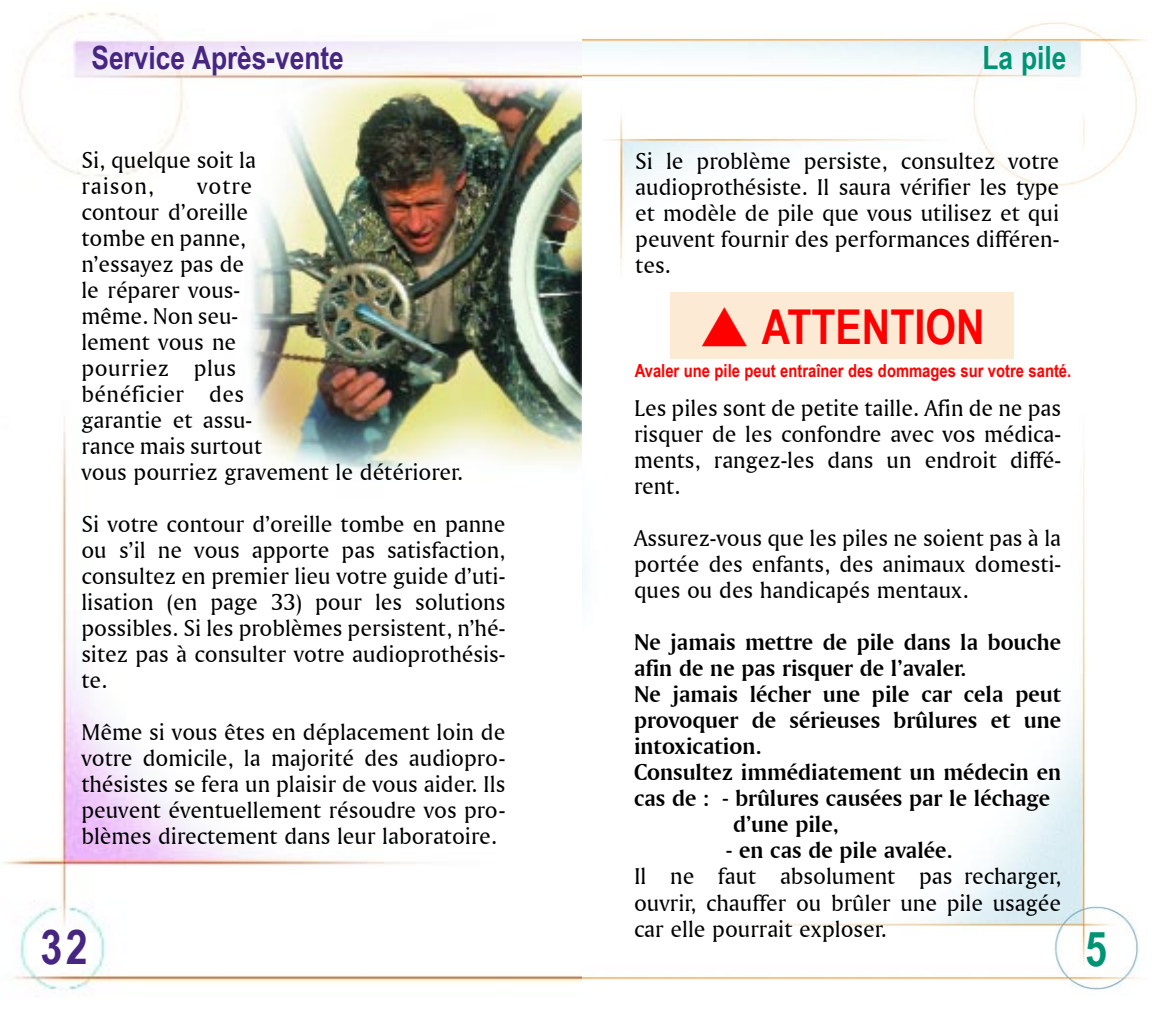
<style>
.page{position:relative;width:1163px;height:1010px;background:#fff}
.page>*{position:absolute;margin:0;border:0;box-sizing:border-box;transform-origin:0 0}
.t1{font:700 48px "Arial Narrow";color:#f00}
.t2{font:700 48px "Arial Narrow";color:#462682}
.t3{font:700 48px "Arial Narrow";color:#009475}
.t4{font:700 32px "Arial Narrow";color:#462682}
.t5{font:700 32px "Arial Narrow";color:#009475}
.t6{font:24px/26px "Amerigo BT Roman A";color:#000;text-align:justify}
.t7{font:24px "Amerigo BT Bold A";color:#000}
.t8{font:700 18px "Arial Narrow";color:#f00}
</style>
<div class="page">
<img style="left:581px;top:22px;width:566px;height:968px">
<img style="left:3px;top:12px;width:578px;height:979px">
<div style="left:670px;top:293px;width:343px;height:66px;background:#fcead5"></div>
<h2 class="t4" style="left:91px;top:33px;width:254px">Service Après-vente</h2>
<h2 class="t5" style="left:982px;top:33px;width:85px">La pile</h2>
<p class="t6" style="left:81px;top:146px;width:176px">Si, quelque soit la raison,</p>
<p class="t6" style="left:635px;top:148px;width:425px">Si le problème persiste, consultez votre audioprothésiste. Il saura vérifier les type et modèle de pile que vous utilisez et qui peuvent fournir des performances différen&shy;tes.</p>
<p class="t6" style="left:81px;top:172px;width:383px;text-align:left;text-indent:116px">votre<br>contour d’oreille<br>tombe en panne,<br>n’essayez pas de<br>le réparer vous-<br>même. Non seu-<br>lement vous ne<br>pourriez plus<br>bénéficier des<br>garantie et assu-<br>rance mais surtout<br>vous pourriez gravement le détériorer.</p>
<p class="t6" style="left:81px;top:510px;width:425px">Si votre contour d’oreille tombe en panne ou s’il ne vous apporte pas satisfaction, consultez en premier lieu votre guide d’uti&shy;lisation (en page 33) pour les solutions possibles. Si les problèmes persistent, n’hé&shy;sitez pas à consulter votre audioprothésis&shy;te.</p>
<p class="t6" style="left:81px;top:718px;width:425px">Même si vous êtes en déplacement loin de votre domicile, la majorité des audiopro&shy;thésistes se fera un plaisir de vous aider. Ils peuvent éventuellement résoudre vos pro&shy;blèmes directement dans leur laboratoire.</p>
<h1 class="t1" style="left:700px;top:291px;width:285px">▲ ATTENTION</h1>
<p class="t8" style="left:634px;top:357px;width:438px">Avaler une pile peut entraîner des dommages sur votre santé.</p>
<p class="t6" style="left:634px;top:394px;width:428px">Les piles sont de petite taille. Afin de ne pas risquer de les confondre avec vos médica&shy;ments, rangez-les dans un endroit diffé&shy;rent.</p>
<p class="t6" style="left:634px;top:524px;width:428px">Assurez-vous que les piles ne soient pas à la portée des enfants, des animaux domesti&shy;ques ou des handicapés mentaux.</p>
<p class="t7" style="left:634px;top:627px;width:428px">Ne jamais mettre de pile dans la bouche</p>
<p class="t7" style="left:634px;top:653px;width:334px">afin de ne pas risquer de l’avaler.</p>
<p class="t7" style="left:634px;top:679px;width:428px">Ne jamais lécher une pile car cela peut</p>
<p class="t7" style="left:634px;top:705px;width:428px">provoquer de sérieuses brûlures et une</p>
<p class="t7" style="left:634px;top:731px;width:129px">intoxication.</p>
<p class="t7" style="left:634px;top:757px;width:428px">Consultez immédiatement un médecin en</p>
<p class="t7" style="left:634px;top:783px;width:417px">cas de : - brûlures causées par le léchage</p>
<p class="t7" style="left:733px;top:809px;width:107px">d’une pile,</p>
<p class="t7" style="left:726px;top:835px;width:228px">- en cas de pile avalée.</p>
<p class="t6" style="left:634px;top:862px;width:428px">Il ne faut absolument pas recharger, ouvrir, chauffer ou brûler une pile usagée car elle pourrait exploser.</p>
<h1 class="t2" style="left:40px;top:910px;width:49px">32</h1>
<h1 class="t3" style="left:1084px;top:912px;width:23px">5</h1>
</div>
